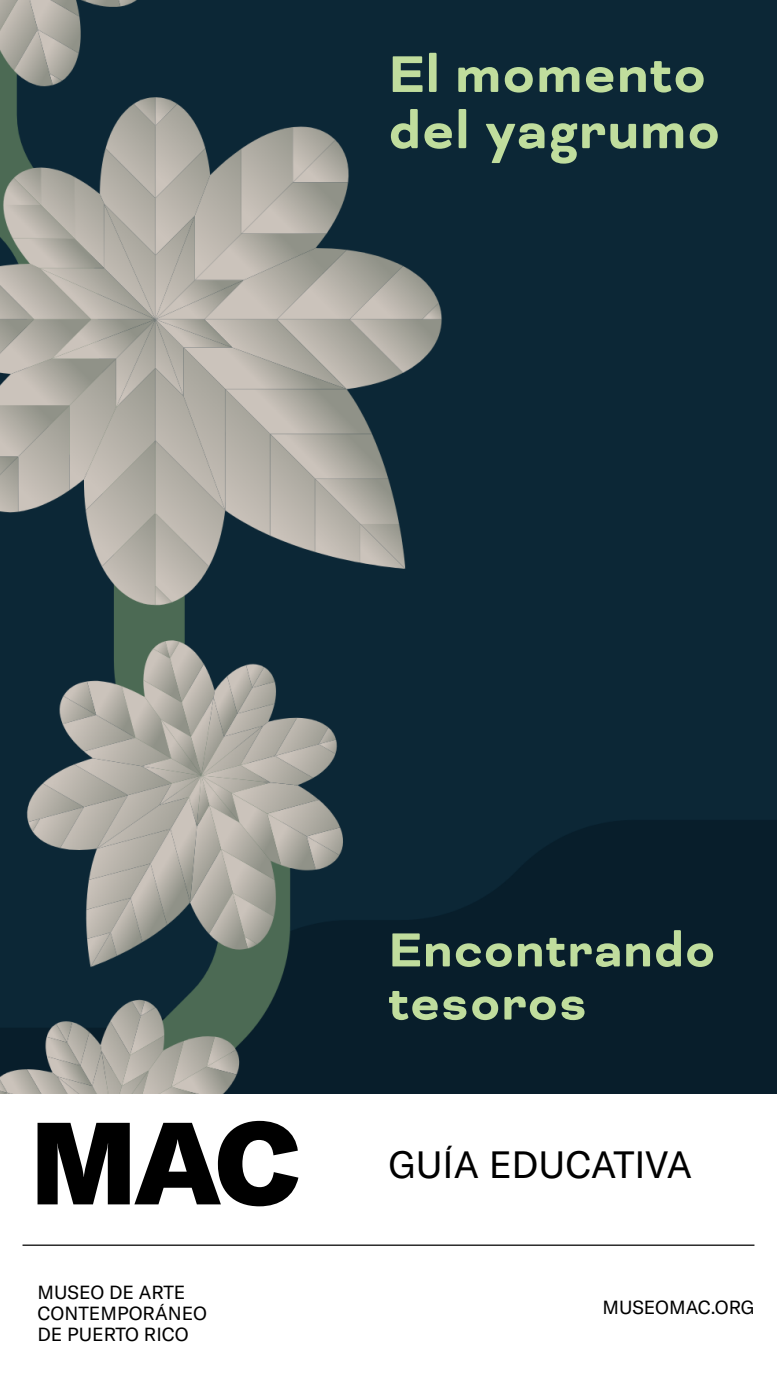
<style>
.page{position:relative;width:777px;height:1380px;background:#fff}
.page>*{position:absolute;margin:0;border:0;box-sizing:border-box;transform-origin:0 0}
.t1{font:700 59.38px/56.2px "Bicyclette";letter-spacing:.025em;color:#c0dd9d}
.t2{font:700 55px/53.1px "Bicyclette";letter-spacing:.025em;color:#c0dd9d}
.t3{font:37.5px "GT America";color:#000}
.t4{font:18.75px/21.2px "GT America";color:#000}
</style>
<div class="page">
<img style="left:0;top:0;width:776px;height:1094px">
<div style="left:204px;top:1082px;width:572px;height:12px;background:#081e2b"></div>
<svg style="left:38px;top:1121px;width:260px;height:85px"></svg>
<hr style="left:22px;top:1245px;width:732px;height:1px;background:#000">
<h1 class="t1" style="left:388px;top:47px;width:333px">El momento del yagrumo</h1>
<p class="t4" style="left:38px;top:1282px;width:171px">MUSEO DE ARTE<br>CONTEMPORÁNEO<br>DE PUERTO RICO</p>
<h2 class="t2" style="left:388px;top:924px;width:328px">Encontrando tesoros</h2>
<h3 class="t3" style="left:388px;top:1143px;width:305px">GUÍA EDUCATIVA</h3>
<p class="t4" style="left:602px;top:1297px;width:153px">MUSEOMAC.ORG</p>
</div>
